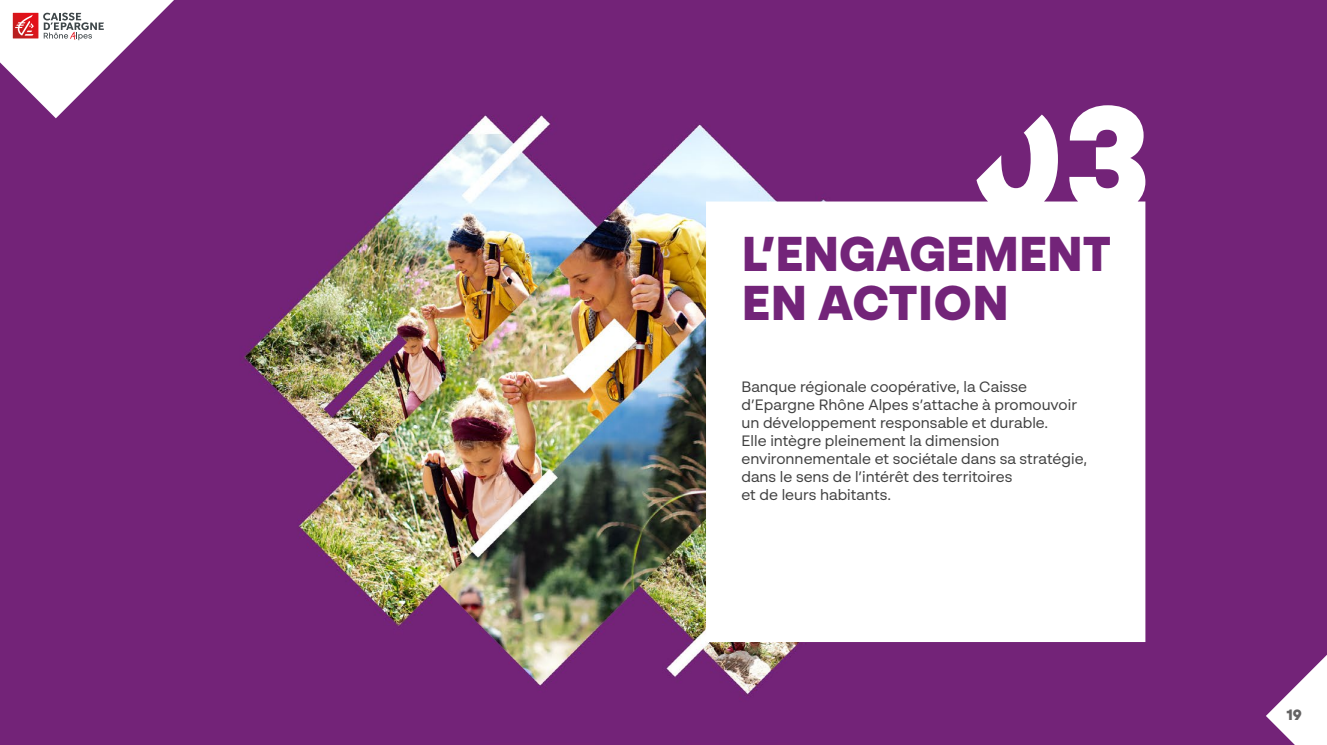
<style>
.page{position:relative;width:1327px;height:745px;background:#fff}
.page>*{position:absolute;margin:0;border:0;box-sizing:border-box;transform-origin:0 0}
.CHAPITRE-03{font:900 48.75px/48.8px "BR Sonoma";color:#732479}
.CHAPEAUX-de-chapitre{font:15px/18px "BR Sonoma";color:#404040}
.t1{font:900 15px "BR Sonoma";color:#646363}
</style>
<div class="page">
<img style="left:0;top:0;width:1327px;height:744px">
<svg style="left:706px;top:105px;width:439px;height:536px"></svg>
<svg style="left:1266px;top:646px;width:61px;height:98px"></svg>
<svg style="left:0;top:0;width:194px;height:118px"></svg>
<h1 class="CHAPITRE-03" style="left:742px;top:229px;width:371px">L’ENGAGEMENT<br>EN ACTION</h1>
<p class="CHAPEAUX-de-chapitre" style="left:741px;top:377px;width:347px">Banque régionale coopérative, la Caisse d’Epargne Rhône Alpes s’attache à promouvoir un développement responsable et durable.<br>Elle intègre pleinement la dimension environnementale et sociétale dans sa stratégie, dans le sens de l’intérêt des territoires<br>et de leurs habitants.</p>
<p class="t1" style="left:1286px;top:705px;width:17px">19</p>
</div>
